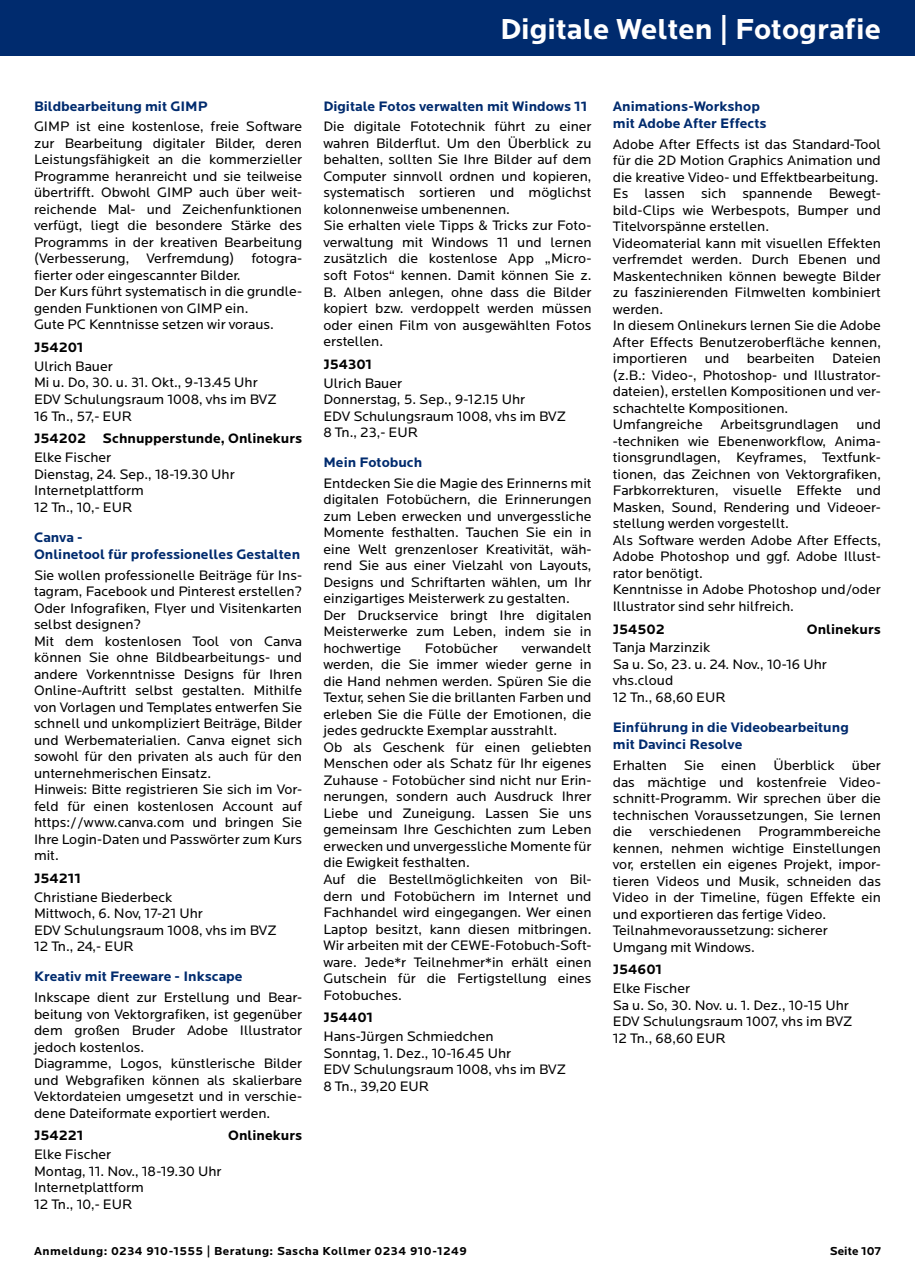
<style>
.page{position:relative;width:915px;height:1276px;background:#fff}
.page>*{position:absolute;margin:0;border:0;box-sizing:border-box;transform-origin:0 0}
.t1{font:700 30px "Locator";color:#fff}
.t2{font:14.25px/16.5px "Locator";color:#000}
.t3{font:700 14.25px/17.2px "Locator";color:#002b6e}
.t4{font:700 14.25px "Locator";color:#000}
.t5{font:700 12px "Locator";letter-spacing:.04em;color:#000}
.t6{font:700 12px "Locator";color:#000}
</style>
<div class="page">
<div style="left:0;top:0;width:914px;height:55px;background:#002b6e"></div>
<h1 class="t1" style="left:500px;top:12px;width:382px">Digitale Welten | Fotografie</h1>
<p class="t3" style="left:34px;top:98px;width:175px">Bildbearbeitung mit GIMP</p>
<p class="t2" style="left:34px;top:119px;width:269px">GIMP ist eine kostenlose, freie Software zur Bearbeitung digitaler Bilder, deren Leistungsfähigkeit an die kommerzieller Programme heranreicht und sie teilweise übertrifft. Obwohl GIMP auch über weit&shy;reichende Mal- und Zeichenfunktionen verfügt, liegt die besondere Stärke des Programms in der kreativen Bearbeitung (Verbesserung, Verfremdung) fotogra&shy;fierter oder eingescannter Bilder.<br>Der Kurs führt systematisch in die grundle&shy;genden Funktionen von GIMP ein.<br>Gute PC Kenntnisse setzen wir voraus.</p>
<p class="t4" style="left:34px;top:339px;width:51px">J54201</p>
<p class="t2" style="left:34px;top:358px;width:244px">Ulrich Bauer<br>Mi u. Do, 30. u. 31. Okt., 9-13.45 Uhr<br>EDV Schulungsraum 1008, vhs im BVZ<br>16 Tn., 57,- EUR</p>
<p class="t4" style="left:34px;top:430px;width:269px">J54202 Schnupperstunde, Onlinekurs</p>
<p class="t2" style="left:34px;top:449px;width:202px">Elke Fischer<br>Dienstag, 24. Sep., 18-19.30 Uhr<br>Internetplattform<br>12 Tn., 10,- EUR</p>
<p class="t3" style="left:34px;top:528px;width:267px">Canva -<br>Onlinetool für professionelles Gestalten</p>
<p class="t2" style="left:34px;top:567px;width:269px">Sie wollen professionelle Beiträge für Ins&shy;tagram, Facebook und Pinterest erstellen?<br>Oder Infografiken, Flyer und Visitenkarten selbst designen?<br>Mit dem kostenlosen Tool von Canva können Sie ohne Bildbearbeitungs- und andere Vorkenntnisse Designs für Ihren Online-Auftritt selbst gestalten. Mithilfe von Vorlagen und Templates entwerfen Sie schnell und unkompliziert Beiträge, Bilder und Werbematerialien. Canva eignet sich sowohl für den privaten als auch für den unternehmerischen Einsatz.<br>Hinweis: Bitte registrieren Sie sich im Vor&shy;feld für einen kostenlosen Account auf https://www.canva.com und bringen Sie Ihre Login-Daten und Passwörter zum Kurs mit.</p>
<p class="t4" style="left:34px;top:870px;width:48px">J54211</p>
<p class="t2" style="left:34px;top:889px;width:244px">Christiane Biederbeck<br>Mittwoch, 6. Nov, 17-21 Uhr<br>EDV Schulungsraum 1008, vhs im BVZ<br>12 Tn., 24,- EUR</p>
<p class="t3" style="left:34px;top:968px;width:210px">Kreativ mit Freeware - Inkscape</p>
<p class="t2" style="left:34px;top:989px;width:269px">Inkscape dient zur Erstellung und Bear&shy;beitung von Vektorgrafiken, ist gegenüber dem großen Bruder Adobe Illustrator jedoch kostenlos.<br>Diagramme, Logos, künstlerische Bilder und Webgrafiken können als skalierbare Vektordateien umgesetzt und in verschie&shy;dene Dateiformate exportiert werden.</p>
<p class="t4" style="left:34px;top:1127px;width:51px">J54221</p>
<p class="t4" style="left:228px;top:1127px;width:75px">Onlinekurs</p>
<p class="t2" style="left:34px;top:1146px;width:189px">Elke Fischer<br>Montag, 11. Nov., 18-19.30 Uhr<br>Internetplattform<br>12 Tn., 10,- EUR</p>
<p class="t3" style="left:323px;top:98px;width:265px">Digitale Fotos verwalten mit Windows 11</p>
<p class="t2" style="left:323px;top:119px;width:269px">Die digitale Fototechnik führt zu einer wahren Bilderflut. Um den Überblick zu behalten, sollten Sie Ihre Bilder auf dem Computer sinnvoll ordnen und kopieren, systematisch sortieren und möglichst kolonnenweise umbenennen.<br>Sie erhalten viele Tipps &amp; Tricks zur Foto&shy;verwaltung mit Windows 11 und lernen zusätzlich die kostenlose App „Micro&shy;soft Fotos“ kennen. Damit können Sie z.<br>B. Alben anlegen, ohne dass die Bilder kopiert bzw. verdoppelt werden müssen oder einen Film von ausgewählten Fotos erstellen.</p>
<p class="t4" style="left:323px;top:356px;width:50px">J54301</p>
<p class="t2" style="left:323px;top:375px;width:244px">Ulrich Bauer<br>Donnerstag, 5. Sep., 9-12.15 Uhr<br>EDV Schulungsraum 1008, vhs im BVZ<br>8 Tn., 23,- EUR</p>
<p class="t3" style="left:323px;top:454px;width:100px">Mein Fotobuch</p>
<p class="t2" style="left:323px;top:475px;width:269px">Entdecken Sie die Magie des Erinnerns mit digitalen Fotobüchern, die Erinnerungen zum Leben erwecken und unvergessliche Momente festhalten. Tauchen Sie ein in eine Welt grenzenloser Kreativität, wäh&shy;rend Sie aus einer Vielzahl von Layouts, Designs und Schriftarten wählen, um Ihr einzigartiges Meisterwerk zu gestalten.<br>Der Druckservice bringt Ihre digitalen Meisterwerke zum Leben, indem sie in hochwertige</p>
<p class="t2" style="left:323px;top:640px;width:269px;text-indent:198px">verwandelt werden, die Sie immer wieder gerne in die Hand nehmen werden. Spüren Sie die Textur, sehen Sie die brillanten Farben und erleben Sie die Fülle der Emotionen, die jedes gedruckte Exemplar ausstrahlt.<br>Ob als Geschenk für einen geliebten Menschen oder als Schatz für Ihr eigenes Zuhause - Fotobücher sind nicht nur Erin&shy;nerungen, sondern auch Ausdruck Ihrer Liebe und Zuneigung. Lassen Sie uns gemeinsam Ihre Geschichten zum Leben erwecken und unvergessliche Momente für die Ewigkeit festhalten.<br>Auf die Bestellmöglichkeiten von Bil&shy;dern und Fotobüchern im Internet und Fachhandel wird eingegangen. Wer einen Laptop besitzt, kann diesen mitbringen.<br>Wir arbeiten mit der CEWE-Fotobuch-Soft&shy;ware. Jede*r Teilnehmer*in erhält einen Gutschein für die Fertigstellung eines Fotobuches.</p>
<p class="t4" style="left:323px;top:1009px;width:51px">J54401</p>
<p class="t2" style="left:323px;top:1028px;width:244px">Hans-Jürgen Schmiedchen<br>Sonntag, 1. Dez., 10-16.45 Uhr<br>EDV Schulungsraum 1008, vhs im BVZ<br>8 Tn., 39,20 EUR</p>
<p class="t2" style="left:425px;top:640px;width:74px">Fotobücher</p>
<p class="t3" style="left:612px;top:98px;width:155px">Animations-Workshop mit Adobe After Effects</p>
<p class="t2" style="left:612px;top:136px;width:269px">Adobe After Effects ist das Standard-Tool für die 2D Motion Graphics Animation und die kreative Video- und Effektbearbeitung.<br>Es lassen sich spannende Bewegt&shy;bild-Clips wie Werbespots, Bumper und Titelvorspänne erstellen.<br>Videomaterial kann mit visuellen Effekten verfremdet werden. Durch Ebenen und Maskentechniken können bewegte Bilder zu faszinierenden Filmwelten kombiniert werden.<br>In diesem Onlinekurs lernen Sie die Adobe After Effects Benutzeroberfläche kennen, importieren und bearbeiten Dateien (z.B.: Video-, Photoshop- und Illustrator&shy;dateien), erstellen Kompositionen und ver&shy;schachtelte Kompositionen.<br>Umfangreiche Arbeitsgrundlagen und -techniken wie Ebenenworkflow, Anima&shy;tionsgrundlagen, Keyframes, Textfunk&shy;tionen, das Zeichnen von Vektorgrafiken, Farbkorrekturen, visuelle Effekte und Masken, Sound, Rendering und Videoer&shy;stellung werden vorgestellt.<br>Als Software werden Adobe After Effects, Adobe Photoshop und ggf. Adobe Illust&shy;rator benötigt.<br>Kenntnisse in Adobe Photoshop und/oder Illustrator sind sehr hilfreich.</p>
<p class="t4" style="left:612px;top:621px;width:53px">J54502</p>
<p class="t4" style="left:806px;top:621px;width:75px">Onlinekurs</p>
<p class="t2" style="left:612px;top:640px;width:215px">Tanja Marzinzik<br>Sa u. So, 23. u. 24. Nov., 10-16 Uhr vhs.cloud<br>12 Tn., 68,60 EUR</p>
<p class="t3" style="left:612px;top:719px;width:237px">Einführung in die Videobearbeitung mit Davinci Resolve</p>
<p class="t2" style="left:612px;top:757px;width:269px">Erhalten Sie einen Überblick über das mächtige und kostenfreie Video&shy;schnitt-Programm. Wir sprechen über die technischen Voraussetzungen, Sie lernen die verschiedenen Programmbereiche kennen, nehmen wichtige Einstellungen vor, erstellen ein eigenes Projekt, impor&shy;tieren Videos und Musik, schneiden das Video in der Timeline, fügen Effekte ein und exportieren das fertige Video.<br>Teilnahmevoraussetzung: sicherer Umgang mit Windows.</p>
<p class="t4" style="left:612px;top:961px;width:51px">J54601</p>
<p class="t2" style="left:612px;top:980px;width:241px">Elke Fischer<br>Sa u. So, 30. Nov. u. 1. Dez., 10-15 Uhr<br>EDV Schulungsraum 1007, vhs im BVZ<br>12 Tn., 68,60 EUR</p>
<p class="t5" style="left:34px;top:1244px;width:434px">Anmeldung: 0234 910-1555 | Beratung: Sascha Kollmer 0234 910-1249</p>
<p class="t6" style="left:829px;top:1244px;width:53px">Seite 107</p>
</div>
